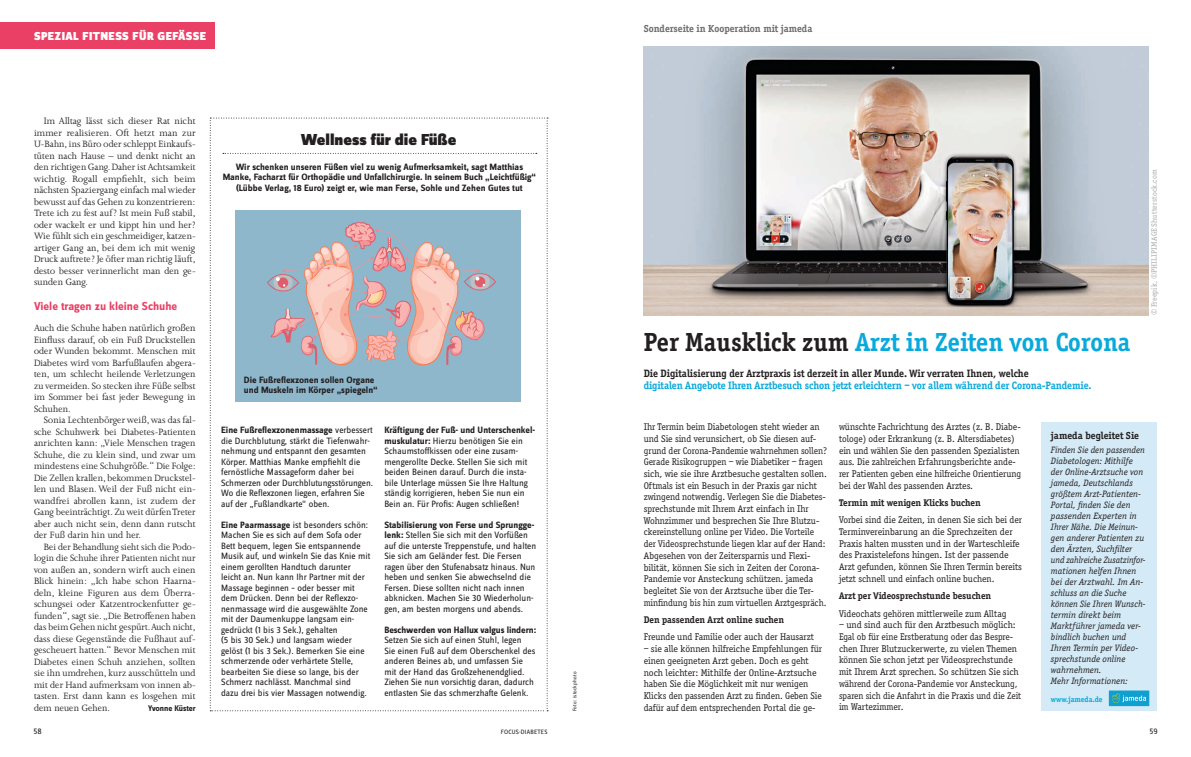
<style>
.page{position:relative;width:1191px;height:757px;background:#fff}
.page>*{position:absolute;margin:0;border:0;box-sizing:border-box;transform-origin:0 0}
.t1{font:700 27px "Officina Serif";color:#0aa9db;scale:.96 1}
.t2{font:900 16.5px "Zine Sans Dis OT";color:#231f20}
.t3{font:700 12px "Zine Sans Dis OT";color:#ea4065}
.t4{font:900 12px "Zine Sans Dis OT";letter-spacing:.04em;color:#fff}
.t5{font:700 11px "Officina Serif";letter-spacing:-.01em;color:#0aa9db;scale:.96 1}
.t6{font:700 11px "Officina Serif";letter-spacing:-.005em;color:#231f20;scale:.96 1}
.t7{font:10.5px/11.5px "Joanna MT Pro";color:#231f20;text-align:justify}
.t8{font:10.5px/11.5px "Joanna MT Pro";color:#231f20;text-align:justify;scale:.96 1}
.t9{font:700 10.5px "Officina Serif";color:#6c6d70}
.t10{font:700 10.5px "Officina Serif";color:#231f20}
.t11{font:10px/11.7px "Officina Serif";letter-spacing:-.005em;color:#231f20}
.t12{font:700 10px "Officina Serif";letter-spacing:-.005em;color:#231f20}
.t13{font:9.5px/10.5px "Zine Sans Dis OT";color:#231f20}
.t14{font:italic 9.5px/11px "Officina Serif";letter-spacing:.005em;color:#231f20}
.t15{font:700 9.5px/10.5px "Zine Sans Dis OT";letter-spacing:-.005em;color:#231f20;text-align:center}
.t16{font:700 8.5px "Zine Sans Dis OT";letter-spacing:-.005em;color:#231f20}
.t17{font:8.5px "Zine Sans Dis OT";color:#231f20}
.t18{font:8px "Officina Serif";letter-spacing:.015em;color:#a8a9ad}
.t19{font:700 8px "Officina Serif";color:#0aa9db}
.t20{font:6.5px "Zine Sans Dis OT";letter-spacing:.025em;color:#231f20}
.t21{font:5.5px "Zine Sans Dis OT";letter-spacing:.04em;color:#231f20}
.s1{font-weight:700}
.s2{color:#231f20}
</style>
<div class="page">
<svg style="left:210px;top:118px;width:338px;height:593px"></svg>
<div style="left:0;top:22px;width:214px;height:27px;background:#ea4065"></div>
<img style="left:643px;top:46px;width:505px;height:269px">
<div style="left:1041px;top:423px;width:116px;height:288px;background:#d4eaf6"></div>
<div style="left:1108px;top:690px;width:41px;height:16px;background:#0da0d1"></div>
<svg style="left:1112px;top:693px;width:34px;height:10px"></svg>
<p class="t4" style="left:34px;top:30px;width:173px">SPEZIAL FITNESS FÜR GEFÄSSE</p>
<p class="t7" style="left:34px;top:115px;width:163px;text-indent:10px">Im Alltag lässt sich dieser Rat nicht immer realisieren. Oft hetzt man zur U-Bahn, ins Büro oder schleppt Einkaufs&shy;tüten nach Hause – und denkt nicht an den richtigen Gang. Daher ist Achtsamkeit wichtig. Rogall empfiehlt, sich beim nächsten Spaziergang einfach mal wieder bewusst auf das Gehen zu konzentrieren:<br>Trete ich zu fest auf? Ist mein Fuß stabil, oder wackelt er und kippt hin und her?<br>Wie fühlt sich ein geschmeidiger, katzen&shy;artiger Gang an, bei dem ich mit wenig Druck auftrete? Je öfter man richtig läuft, desto besser verinnerlicht man den ge&shy;sunden Gang.</p>
<p class="t3" style="left:34px;top:300px;width:145px">Viele tragen zu kleine Schuhe</p>
<p class="t7" style="left:34px;top:322px;width:163px">Auch die Schuhe haben natürlich großen Einfluss darauf, ob ein Fuß Druckstellen oder Wunden bekommt. Menschen mit Diabetes wird vom Barfußlaufen abgera&shy;ten, um schlecht heilende Verletzungen zu vermeiden. So stecken ihre Füße selbst im Sommer bei fast jeder Bewegung in Schuhen.</p>
<p class="t7" style="left:34px;top:414px;width:163px;text-indent:10px">Sonia Lechtenbörger weiß, was das fal&shy;sche Schuhwerk bei Diabetes-Patienten anrichten kann: „Viele Menschen tragen Schuhe, die zu klein sind, und zwar um mindestens eine Schuhgröße.“ Die Folge:<br>Die Zellen krallen, bekommen Druckstel&shy;len und Blasen. Weil der Fuß nicht ein&shy;wandfrei abrollen kann, ist zudem der Gang beeinträchtigt. Zu weit dürfen Treter aber auch nicht sein, denn dann rutscht der Fuß darin hin und her.</p>
<p class="t8" style="left:34px;top:541px;width:170px;text-indent:10px">Bei der Behandlung sieht sich die Podo&shy;login die Schuhe ihrer Patienten nicht nur von außen an, sondern wirft auch einen Blick hinein: „Ich habe schon Haarna&shy;deln, kleine Figuren aus dem Überra&shy;schungsei oder Katzentrockenfutter ge&shy;funden“, sagt sie. „Die Betroffenen haben das beim Gehen nicht gespürt. Auch nicht, dass diese Gegenstände die Fußhaut auf&shy;gescheuert hatten.“ Bevor Menschen mit Diabetes einen Schuh anziehen, sollten sie ihn umdrehen, kurz ausschütteln und mit der Hand aufmerksam von innen ab&shy;tasten. Erst dann kann es losgehen mit dem neuen Gehen.</p>
<p class="t16" style="left:148px;top:703px;width:49px">Yvonne Küster</p>
<h2 class="t2" style="left:301px;top:131px;width:157px">Wellness für die Füße</h2>
<p class="t15" style="left:223px;top:162px;width:315px">Wir schenken unseren Füßen viel zu wenig Aufmerksamkeit, sagt Matthias<br>Manke, Facharzt für Orthopädie und Unfallchirurgie. In seinem Buch „Leichtfüßig“ (Lübbe Verlag, 18 Euro) zeigt er, wie man Ferse, Sohle und Zehen Gutes tut</p>
<p class="t15" style="left:244px;top:375px;width:135px;text-align:left">Die Fußreflexzonen sollen Organe und Muskeln im Körper „spiegeln“</p>
<p class="t13" style="left:221px;top:425px;width:153px"><span class="s1">Eine Fußreflexzonenmassage</span> verbessert die Durchblutung, stärkt die Tiefenwahr&shy;nehmung und entspannt den gesamten Körper. Matthias Manke empfiehlt die fernöstliche Massageform daher bei Schmerzen oder Durchblutungsstörungen.<br>Wo die Reflexzonen liegen, erfahren Sie auf der „Fußlandkarte“ oben.</p>
<p class="t13" style="left:221px;top:520px;width:151px"><span class="s1">Eine Paarmassage</span> ist besonders schön:<br>Machen Sie es sich auf dem Sofa oder Bett bequem, legen Sie entspannende Musik auf, und winkeln Sie das Knie mit einem gerollten Handtuch darunter leicht an. Nun kann Ihr Partner mit der Massage beginnen – oder besser mit dem Drücken. Denn bei der Reflexzo&shy;nenmassage wird die ausgewählte Zone mit der Daumenkuppe langsam ein&shy;gedrückt (1 bis 3 Sek.), gehalten<br>(5 bis 30 Sek.) und langsam wieder gelöst (1 bis 3 Sek.). Bemerken Sie eine schmerzende oder verhärtete Stelle, bearbeiten Sie diese so lange, bis der Schmerz nachlässt. Manchmal sind dazu drei bis vier Massagen notwendig.</p>
<p class="t13" style="left:384px;top:425px;width:152px"><span class="s1">Kräftigung der Fuß- und Unterschenkel&shy;muskulatur:</span> Hierzu benötigen Sie ein Schaumstoffkissen oder eine zusam&shy;mengerollte Decke. Stellen Sie sich mit beiden Beinen darauf. Durch die insta&shy;bile Unterlage müssen Sie Ihre Haltung ständig korrigieren, heben Sie nun ein Bein an. Für Profis: Augen schließen!</p>
<p class="t13" style="left:384px;top:520px;width:153px"><span class="s1">Stabilisierung von Ferse und Sprungge&shy;lenk:</span> Stellen Sie sich mit den Vorfüßen auf die unterste Treppenstufe, und halten Sie sich am Geländer fest. Die Fersen ragen über den Stufenabsatz hinaus. Nun heben und senken Sie abwechselnd die Fersen. Diese sollten nicht nach innen abknicken. Machen Sie 30 Wiederholun&shy;gen, am besten morgens und abends.</p>
<p class="t15" style="left:384px;top:625px;width:153px">Beschwerden von Hallux valgus lindern:</p>
<p class="t13" style="left:384px;top:635px;width:152px">Setzen Sie sich auf einen Stuhl, legen<br>Sie einen Fuß auf dem Oberschenkel des anderen Beines ab, und umfassen Sie mit der Hand das Großzehenendglied.<br>Ziehen Sie nun vorsichtig daran, dadurch entlasten Sie das schmerzhafte Gelenk.</p>
<p class="t21" style="left:572px;top:711px;width:41px;rotate:-90deg">Foto: istockphoto</p>
<p class="t9" style="left:643px;top:22px;width:170px">Sonderseite in Kooperation mit jameda</p>
<p class="t18" style="left:1149px;top:315px;width:148px;rotate:-90deg">© Freepik, ©PHILIPIMAGE Shutterstock.com</p>
<h1 class="t1" style="left:643px;top:326px;width:508px"><span class="s2">Per Mausklick zum</span> Arzt in Zeiten von Corona</h1>
<p class="t6" style="left:643px;top:367px;width:402px">Die Digitalisierung der Arztpraxis ist derzeit in aller Munde. Wir verraten Ihnen, welche</p>
<p class="t5" style="left:643px;top:379px;width:468px">digitalen Angebote Ihren Arztbesuch schon jetzt erleichtern – vor allem während der Corona-Pandemie.</p>
<p class="t11" style="left:643px;top:421px;width:185px">Ihr Termin beim Diabetologen steht wieder an und Sie sind verunsichert, ob Sie diesen auf&shy;grund der Corona-Pandemie wahrnehmen sollen?<br>Gerade Risikogruppen – wie Diabetiker – fragen sich, wie sie ihre Arztbesuche gestalten sollen.<br>Oftmals ist ein Besuch in der Praxis gar nicht zwingend notwendig. Verlegen Sie die Diabetes&shy;sprechstunde mit Ihrem Arzt einfach in Ihr Wohnzimmer und besprechen Sie Ihre Blutzu&shy;ckereinstellung online per Video. Die Vorteile der Videosprechstunde liegen klar auf der Hand:<br>Abgesehen von der Zeitersparnis und Flexi&shy;bilität, können Sie sich in Zeiten der Corona-Pandemie vor Ansteckung schützen. jameda begleitet Sie von der Arztsuche über die Ter&shy;minfindung bis hin zum virtuellen Arztgespräch.</p>
<p class="t12" style="left:643px;top:614px;width:142px">Den passenden Arzt online suchen</p>
<p class="t11" style="left:643px;top:631px;width:172px">Freunde und Familie oder auch der Hausarzt</p>
<p class="t11" style="left:643px;top:643px;width:180px">– sie alle können hilfreiche Empfehlungen für einen geeigneten Arzt geben. Doch es geht noch leichter: Mithilfe der Online-Arztsuche haben Sie die Möglichkeit mit nur wenigen Klicks den passenden Arzt zu finden. Geben Sie dafür auf dem entsprechenden Portal die ge-</p>
<p class="t11" style="left:839px;top:421px;width:184px">wünschte Fachrichtung des Arztes (z. B. Diabe&shy;tologe) oder Erkrankung (z. B. Altersdiabetes) ein und wählen Sie den passenden Spezialisten aus. Die zahlreichen Erfahrungsberichte ande&shy;rer Patienten geben eine hilfreiche Orientierung bei der Wahl des passenden Arztes.</p>
<p class="t12" style="left:839px;top:497px;width:143px">Termin mit wenigen Klicks buchen</p>
<p class="t11" style="left:839px;top:514px;width:184px">Vorbei sind die Zeiten, in denen Sie sich bei der Terminvereinbarung an die Sprechzeiten der Praxis halten mussten und in der Warteschleife des Praxistelefons hingen. Ist der passende Arzt gefunden, können Sie Ihren Termin bereits jetzt schnell und einfach online buchen.</p>
<p class="t12" style="left:839px;top:590px;width:154px">Arzt per Videosprechstunde besuchen</p>
<p class="t11" style="left:839px;top:607px;width:169px">Videochats gehören mittlerweile zum Alltag</p>
<p class="t11" style="left:839px;top:619px;width:184px">– und sind auch für den Arztbesuch möglich:<br>Egal ob für eine Erstberatung oder das Bespre&shy;chen Ihrer Blutzuckerwerte, zu vielen Themen können Sie schon jetzt per Videosprechstunde mit Ihrem Arzt sprechen. So schützen Sie sich während der Corona-Pandemie vor Ansteckung, sparen sich die Anfahrt in die Praxis und die Zeit im Wartezimmer.</p>
<p class="t10" style="left:1051px;top:429px;width:90px">jameda begleitet Sie</p>
<p class="t14" style="left:1051px;top:444px;width:96px">Finden Sie den passenden<br>Diabetologen: Mithilfe der Online-Arztsuche von jameda, Deutschlands größtem Arzt-Patienten-<br>Portal, finden Sie den passenden Experten in<br>Ihrer Nähe. Die Meinun&shy;gen anderer Patienten zu den Ärzten, Suchfilter und zahlreiche Zusatzinfor&shy;mationen helfen Ihnen bei der Arztwahl. Im An&shy;schluss an die Suche können Sie Ihren Wunsch&shy;termin direkt beim<br>Marktführer jameda ver&shy;bindlich buchen und<br>Ihren Termin per Video&shy;sprechstunde online wahrnehmen.<br>Mehr Informationen:</p>
<p class="t19" style="left:1050px;top:694px;width:53px">www.jameda.de</p>
<p class="t17" style="left:33px;top:727px;width:10px">58</p>
<p class="t20" style="left:501px;top:728px;width:48px">FOCUS-DIABETES</p>
<p class="t17" style="left:1149px;top:727px;width:9px">59</p>
</div>
